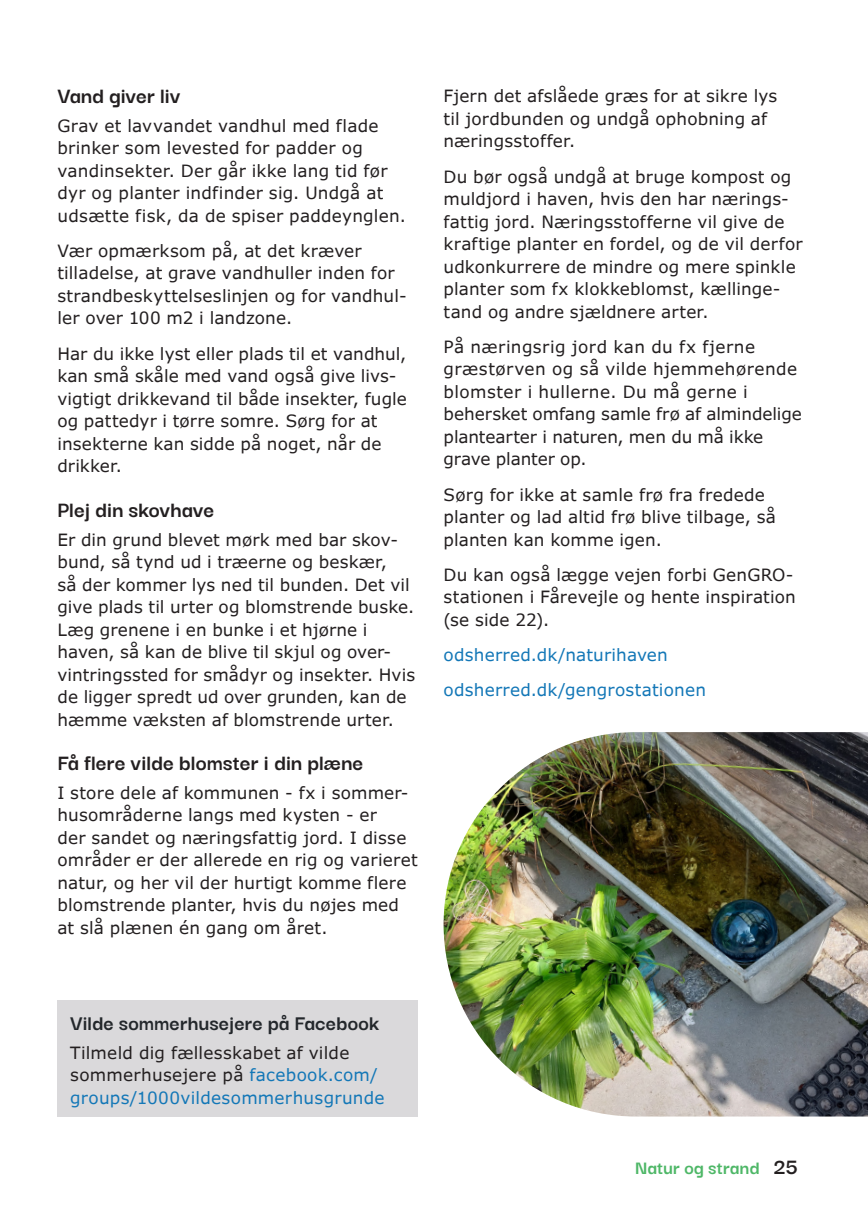
<style>
.page{position:relative;width:868px;height:1225px;background:#fff}
.page>*{position:absolute;margin:0;border:0;box-sizing:border-box;transform-origin:0 0}
.t1{font:700 23.62px "Darker Grotesque";letter-spacing:.005em;color:#231f20}
.Boks_rubrik{font:700 22.5px "Darker Grotesque";letter-spacing:.005em;color:#23272b}
.KAPITEL_i_bunden{font:700 20.25px "Darker Grotesque";letter-spacing:.015em;color:#4eb767}
.Brød{font:16.88px/22.5px "Verdana Pro";letter-spacing:.01em;color:#231f20}
.Boks_brød{font:16.88px/22.5px "Verdana Pro";letter-spacing:.015em;color:#231f20}
.Brød-2{font:16.88px "Verdana Pro";letter-spacing:.015em;color:#1377b7}
.s1{color:#1377b7}
</style>
<div class="page">
<div style="left:57px;top:999px;width:361px;height:117px;background:#dad9db"></div>
<img style="left:443px;top:732px;width:424px;height:384px">
<h3 class="t1" style="left:57px;top:78px;width:125px">Vand giver liv</h3>
<p class="Brød" style="left:57px;top:114px;width:350px">Grav et lavvandet vandhul med flade brinker som levested for padder og vandinsekter. Der går ikke lang tid før dyr og planter indfinder sig. Undgå at udsætte fisk, da de spiser paddeynglen.</p>
<p class="Brød" style="left:57px;top:240px;width:351px">Vær opmærksom på, at det kræver tilladelse, at grave vandhuller inden for strandbeskyttelseslinjen og for vandhul&shy;ler over 100 m2 i landzone.</p>
<p class="Brød" style="left:57px;top:342px;width:351px">Har du ikke lyst eller plads til et vandhul, kan små skåle med vand også give livs&shy;vigtigt drikkevand til både insekter, fugle og pattedyr i tørre somre. Sørg for at insekterne kan sidde på noget, når de drikker.</p>
<h3 class="t1" style="left:57px;top:492px;width:158px">Plej din skovhave</h3>
<p class="Brød" style="left:57px;top:528px;width:359px">Er din grund blevet mørk med bar skov&shy;bund, så tynd ud i træerne og beskær,<br>så der kommer lys ned til bunden. Det vil give plads til urter og blomstrende buske.<br>Læg grenene i en bunke i et hjørne i haven, så kan de blive til skjul og over&shy;vintringssted for smådyr og insekter. Hvis de ligger spredt ud over grunden, kan de hæmme væksten af blomstrende urter.</p>
<h3 class="t1" style="left:57px;top:745px;width:307px">Få flere vilde blomster i din plæne</h3>
<p class="Brød" style="left:57px;top:782px;width:362px">I store dele af kommunen - fx i sommer&shy;husområderne langs med kysten - er<br>der sandet og næringsfattig jord. I disse områder er der allerede en rig og varieret natur, og her vil der hurtigt komme flere blomstrende planter, hvis du nøjes med at slå plænen én gang om året.</p>
<p class="Brød" style="left:443px;top:85px;width:335px">Fjern det afslåede græs for at sikre lys til jordbunden og undgå ophobning af næringsstoffer.</p>
<p class="Brød" style="left:443px;top:165px;width:361px">Du bør også undgå at bruge kompost og muldjord i haven, hvis den har nærings&shy;fattig jord. Næringsstofferne vil give de kraftige planter en fordel, og de vil derfor udkonkurrere de mindre og mere spinkle planter som fx klokkeblomst, kællinge&shy;tand og andre sjældnere arter.</p>
<p class="Brød" style="left:443px;top:336px;width:360px">På næringsrig jord kan du fx fjerne græstørven og så vilde hjemmehørende blomster i hullerne. Du må gerne i behersket omfang samle frø af almindelige plantearter i naturen, men du må ikke grave planter op.</p>
<p class="Brød" style="left:443px;top:483px;width:334px">Sørg for ikke at samle frø fra fredede planter og lad altid frø blive tilbage, så planten kan komme igen.</p>
<p class="Brød" style="left:443px;top:564px;width:354px">Du kan også lægge vejen forbi GenGRO&shy;stationen i Fårevejle og hente inspiration (se side 22).</p>
<p class="Brød-2" style="left:443px;top:644px;width:226px">odsherred.dk/naturihaven</p>
<p class="Brød-2" style="left:443px;top:679px;width:264px">odsherred.dk/gengrostationen</p>
<p class="Boks_rubrik" style="left:70px;top:1006px;width:310px">Vilde sommerhusejere på Facebook</p>
<p class="Boks_brød" style="left:70px;top:1041px;width:316px">Tilmeld dig fællesskabet af vilde sommerhusejere på <span class="s1">facebook.com/ groups/1000vildesommerhusgrunde</span></p>
<p class="KAPITEL_i_bunden" style="left:635px;top:1152px;width:126px">Natur og strand</p>
<h1 class="t1" style="left:773px;top:1149px;width:26px">25</h1>
</div>
